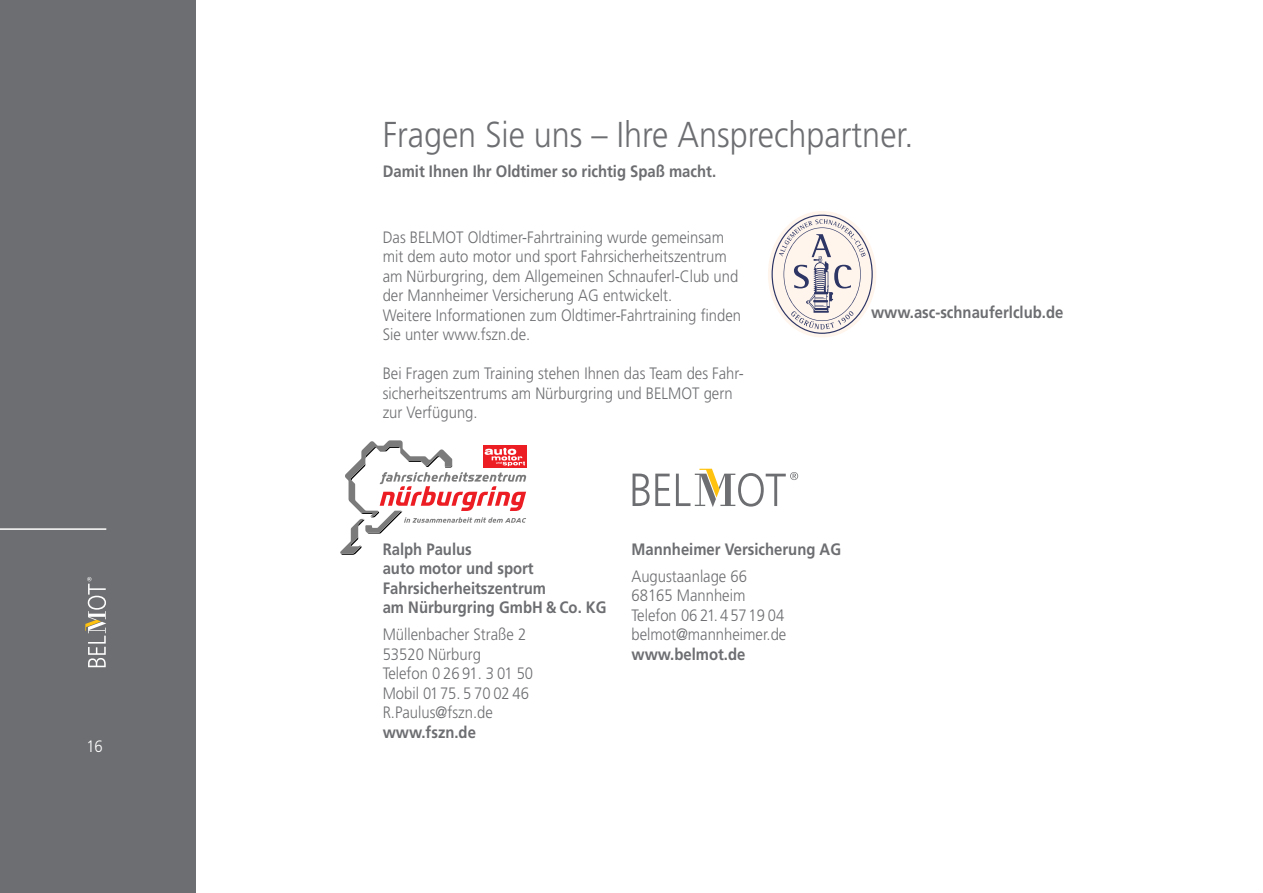
<style>
.page{position:relative;width:1263px;height:893px;background:#fff}
.page>*{position:absolute;margin:0;border:0;box-sizing:border-box;transform-origin:0 0}
.t1{font:300 36px "Frutiger";color:#6d6e71;scale:.9 1}
.t2{font:300 16.5px/19.5px "Frutiger";color:#6d6e71;scale:.9 1}
.t3{font:700 16.5px/19.5px "Frutiger";color:#6d6e71;scale:.9 1}
.t4{font:300 16.5px "Frutiger";color:#fff;scale:.9 1}
</style>
<div class="page">
<svg style="left:340px;top:440px;width:186px;height:115px"></svg>
<div style="left:0;top:0;width:196px;height:893px;background:#6d6e71"></div>
<hr style="left:0;top:528px;width:106px;height:2px;background:#fff">
<svg style="left:85px;top:577px;width:21px;height:90px"></svg>
<svg style="left:632px;top:474px;width:38px;height:32px"></svg>
<svg style="left:676px;top:469px;width:122px;height:38px"></svg>
<div style="left:768px;top:211px;width:108px;height:126px;background:#fff5ec;border-radius:50%"></div>
<svg style="left:771px;top:215px;width:102px;height:119px"></svg>
<p class="t4" style="left:86px;top:736px;width:20px">16</p>
<h1 class="t1" style="left:383px;top:114px;width:591px">Fragen Sie uns – Ihre Ansprechpartner.</h1>
<p class="t3" style="left:383px;top:162px;width:372px">Damit Ihnen Ihr Oldtimer so richtig Spaß macht.</p>
<p class="t2" style="left:383px;top:227px;width:400px">Das BELMOT Oldtimer-Fahrtraining wurde gemeinsam mit dem auto motor und sport Fahrsicherheitszentrum am Nürburgring, dem Allgemeinen Schnauferl-Club und der Mannheimer Versicherung AG entwickelt.<br>Weitere Informationen zum Oldtimer-Fahrtraining finden Sie unter www.fszn.de.</p>
<p class="t2" style="left:383px;top:364px;width:402px">Bei Fragen zum Training stehen Ihnen das Team des Fahr&shy;sicherheitszentrums am Nürburgring und BELMOT gern zur Verfügung.</p>
<p class="t3" style="left:871px;top:302px;width:215px">www.asc-schnauferlclub.de</p>
<p class="t3" style="left:383px;top:539px;width:250px">Ralph Paulus<br>auto motor und sport<br>Fahrsicherheitszentrum<br>am Nürburgring GmbH &amp; Co. KG</p>
<p class="t2" style="left:383px;top:625px;width:169px">Müllenbacher Straße 2<br>53520 Nürburg<br>Telefon 0 26 91. 3 01 50<br>Mobil 01 75. 5 70 02 46<br>R.Paulus@fszn.de</p>
<p class="t3" style="left:383px;top:722px;width:105px">www.fszn.de</p>
<p class="t3" style="left:631px;top:539px;width:234px">Mannheimer Versicherung AG</p>
<p class="t2" style="left:631px;top:566px;width:174px">Augustaanlage 66<br>68165 Mannheim<br>Telefon 06 21. 4 57 19 04 belmot@mannheimer.de</p>
<p class="t3" style="left:631px;top:644px;width:128px">www.belmot.de</p>
</div>
